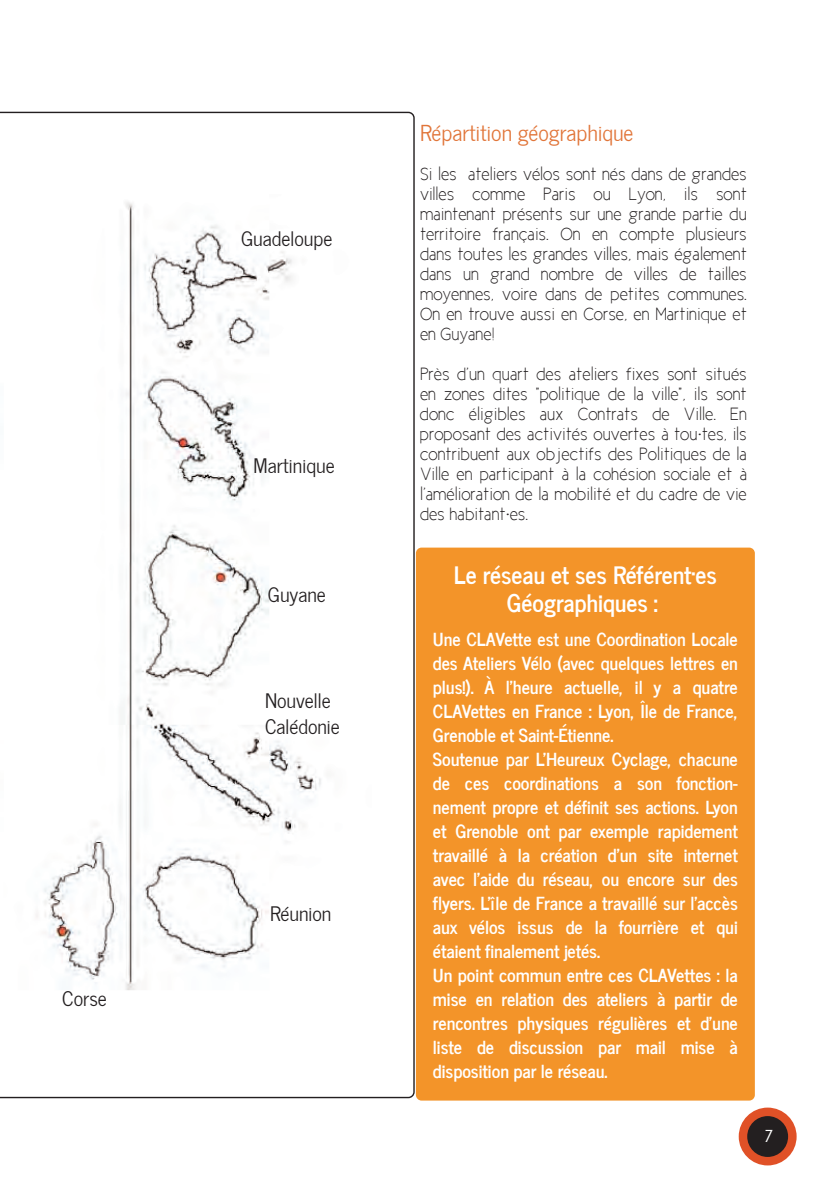
<style>
.page{position:relative;width:840px;height:1191px;background:#fff}
.page>*{position:absolute;margin:0;border:0;box-sizing:border-box;transform-origin:0 0}
.t1{font:24px/28px "News Cycle";color:#fff;text-align:center}
.t2{font:22px "News Cycle";color:#e17539}
.t3{font:20px/26px "News Cycle";letter-spacing:-.005em;color:#231f20}
.t4{font:18px/24px "News Cycle";color:#fff}
.t5{font:18px/20px "New Cicle Fina";color:#231f20;text-align:justify}
.t6{font:18px "New Cicle Gordita";color:#fff}
</style>
<div class="page">
<div style="left:738px;top:1107px;width:58px;height:58px;background:#e05127;border-radius:50%"></div>
<div style="left:746px;top:1116px;width:41px;height:41px;background:#231f20;border-radius:50%"></div>
<svg style="left:0;top:112px;width:414px;height:986px"></svg>
<div style="left:415px;top:547px;width:339px;height:553px;background:#f39429;border-radius:6px"></div>
<p class="t3" style="left:62px;top:984px;width:46px">Corse</p>
<p class="t3" style="left:241px;top:224px;width:93px">Guadeloupe</p>
<p class="t3" style="left:253px;top:452px;width:83px">Martinique</p>
<p class="t3" style="left:267px;top:581px;width:60px">Guyane</p>
<p class="t3" style="left:265px;top:687px;width:76px">Nouvelle<br>Calédonie</p>
<p class="t3" style="left:270px;top:899px;width:63px">Réunion</p>
<p class="t2" style="left:420px;top:114px;width:215px">Répartition géographique</p>
<p class="t5" style="left:420px;top:166px;width:328px">Si les ateliers vélos sont nés dans de grandes villes comme Paris ou Lyon, ils sont maintenant présents sur une grande partie du territoire français. On en compte plusieurs dans toutes les grandes villes, mais également dans un grand nombre de villes de tailles moyennes, voire dans de petites communes.<br>On en trouve aussi en Corse, en Martinique et en Guyane!</p>
<p class="t5" style="left:420px;top:366px;width:328px">Près d’un quart des ateliers fixes sont situés en zones dites "politique de la ville", ils sont donc éligibles aux Contrats de Ville. En proposant des activités ouvertes à tou·tes, ils contribuent aux objectifs des Politiques de la Ville en participant à la cohésion sociale et à l’amélioration de la mobilité et du cadre de vie des habitant·es.</p>
<h1 class="t1" style="left:453px;top:558px;width:264px">Le réseau et ses Référent·es<br>Géographiques :</h1>
<p class="t4" style="left:432px;top:625px;width:306px">Une CLAVette est une Coordination Locale des Ateliers Vélo (avec quelques lettres en plus!). À l'heure actuelle, il y a quatre CLAVettes en France : Lyon, Île de France, Grenoble et Saint-Étienne.<br>Soutenue par L'Heureux Cyclage, chacune de ces coordinations a son fonction&shy;nement propre et définit ses actions. Lyon et Grenoble ont par exemple rapidement travaillé à la création d'un site internet avec l'aide du réseau, ou encore sur des flyers. L’île de France a travaillé sur l'accès aux vélos issus de la fourrière et qui étaient finalement jetés.<br>Un point commun entre ces CLAVettes : la mise en relation des ateliers à partir de rencontres physiques régulières et d'une liste de discussion par mail mise à disposition par le réseau.</p>
<p class="t6" style="left:764px;top:1129px;width:9px">7</p>
</div>
